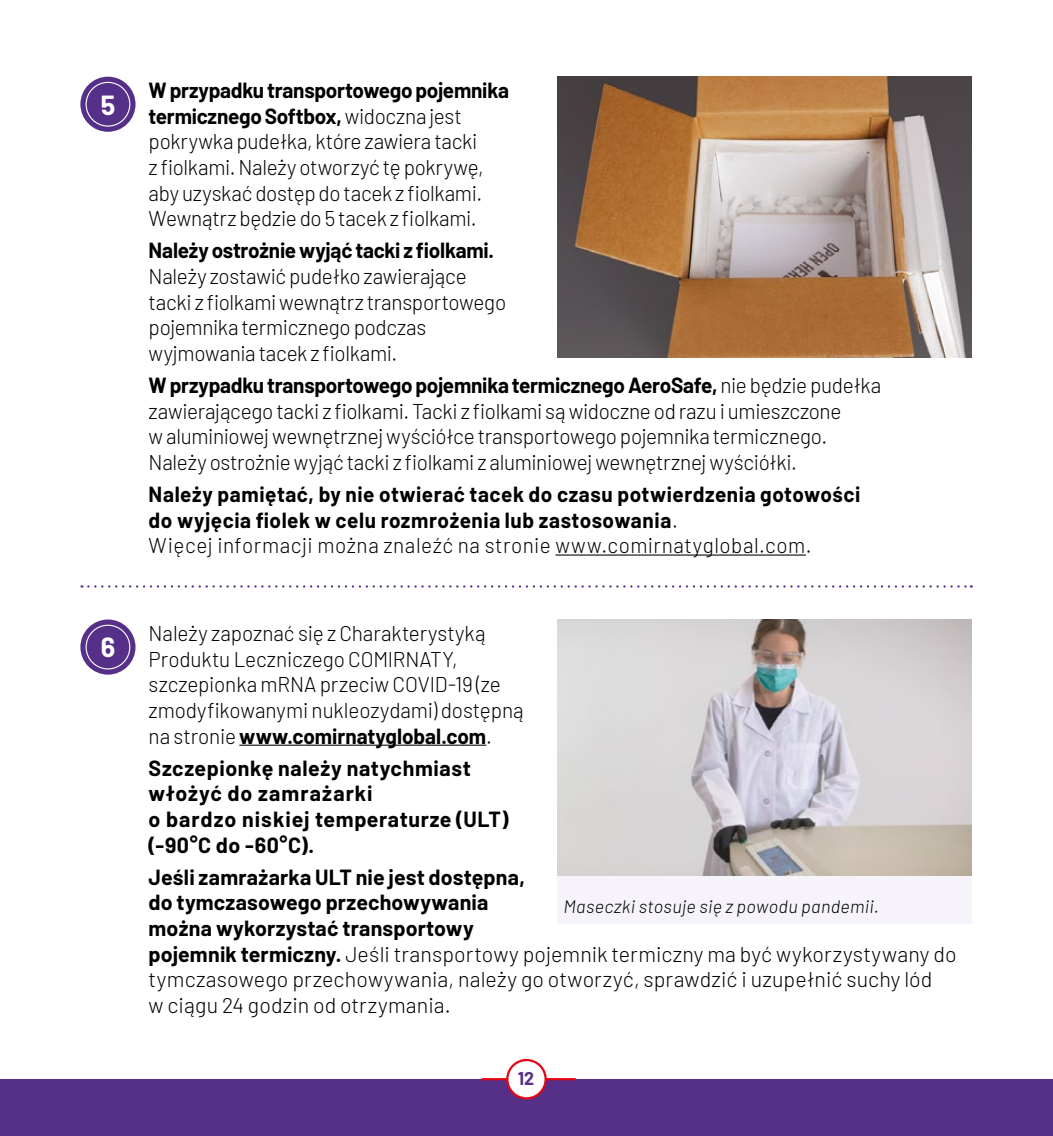
<style>
.page{position:relative;width:1053px;height:1136px;background:#fff}
.page>*{position:absolute;margin:0;border:0;box-sizing:border-box;transform-origin:0 0}
.t1{font:700 27px "Barlow";color:#fff}
.t2{font:300 21.38px/25.7px "Barlow";letter-spacing:-.01em;color:#000}
.t3{font:700 21.38px/25.7px "Barlow";letter-spacing:.025em;color:#000}
.t4{font:700 21.38px "Barlow";letter-spacing:-.015em;color:#000}
.t5{font:italic 300 18px "Barlow";letter-spacing:.02em;color:#000}
.t6{font:700 18px "Barlow";color:#562f88}
.s1{font-weight:700}
.s2{font-weight:300}
</style>
<div class="page">
<div style="left:0;top:1078px;width:1052px;height:57px;background:#562f88"></div>
<hr style="left:482px;top:1077px;width:93px;height:3px;background:#e30613">
<div style="left:507px;top:1059px;width:38px;height:39px;background:#fff;border-radius:50%"></div>
<div style="left:506px;top:1058px;width:40px;height:41px;border:2px solid #e30613;border-radius:50%"></div>
<div style="left:80px;top:77px;width:55px;height:55px;background:#562f88;border-radius:50%"></div>
<div style="left:86px;top:82px;width:44px;height:45px;border:1px solid #fff;border-radius:50%"></div>
<div style="left:80px;top:619px;width:55px;height:55px;background:#562f88;border-radius:50%"></div>
<div style="left:86px;top:624px;width:44px;height:45px;border:1px solid #fff;border-radius:50%"></div>
<hr style="left:555px;top:554px;width:250px;height:1px;background:#000">
<hr style="left:239px;top:744px;width:247px;height:1px;background:#000">
<img style="left:557px;top:77px;width:414px;height:280px">
<img style="left:557px;top:619px;width:414px;height:257px">
<svg style="left:88px;top:585px;width:883px;height:2px"></svg>
<div style="left:557px;top:876px;width:414px;height:47px;background:#f6f4fa"></div>
<p class="t1" style="left:101px;top:85px;width:16px">5</p>
<p class="t1" style="left:101px;top:627px;width:16px">6</p>
<p class="t2" style="left:149px;top:76px;width:362px"><span class="s1">W przypadku transportowego pojemnika termicznego Softbox,</span> widoczna jest pokrywka pudełka, które zawiera tacki<br>z fiolkami. Należy otworzyć tę pokrywę, aby uzyskać dostęp do tacek z fiolkami.<br>Wewnątrz będzie do 5 tacek z fiolkami.</p>
<p class="t4" style="left:149px;top:235px;width:347px">Należy ostrożnie wyjąć tacki z fiolkami.</p>
<p class="t2" style="left:149px;top:262px;width:359px">Należy zostawić pudełko zawierające tacki z fiolkami wewnątrz transportowego pojemnika termicznego podczas wyjmowania tacek z fiolkami.</p>
<p class="t2" style="left:149px;top:371px;width:734px"><span class="s1">W przypadku transportowego pojemnika termicznego AeroSafe,</span> nie będzie pudełka zawierającego tacki z fiolkami. Tacki z fiolkami są widoczne od razu i umieszczone<br>w aluminiowej wewnętrznej wyściółce transportowego pojemnika termicznego.<br>Należy ostrożnie wyjąć tacki z fiolkami z aluminiowej wewnętrznej wyściółki.</p>
<p class="t3" style="left:149px;top:480px;width:713px">Należy pamiętać, by nie otwierać tacek do czasu potwierdzenia gotowości do wyjęcia fiolek w celu rozmrożenia lub zastosowania<span class="s2">.<br>Więcej informacji można znaleźć na stronie www.comirnatyglobal.com.</span></p>
<p class="t2" style="left:149px;top:618px;width:376px">Należy zapoznać się z Charakterystyką Produktu Leczniczego COMIRNATY, szczepionka mRNA przeciw COVID-19 (ze zmodyfikowanymi nukleozydami) dostępną na stronie <span class="s1">www.comirnatyglobal.com</span>.</p>
<p class="t3" style="left:149px;top:753px;width:361px">Szczepionkę należy natychmiast włożyć do zamrażarki<br>o bardzo niskiej temperaturze (ULT) (-90°C do -60°C).</p>
<p class="t2" style="left:149px;top:862px;width:809px"><span class="s1">Jeśli zamrażarka ULT nie jest dostępna,<br>do tymczasowego przechowywania<br>można wykorzystać transportowy<br>pojemnik termiczny.</span> Jeśli transportowy pojemnik termiczny ma być wykorzystywany do tymczasowego przechowywania, należy go otworzyć, sprawdzić i uzupełnić suchy lód<br>w ciągu 24 godzin od otrzymania.</p>
<p class="t5" style="left:563px;top:893px;width:317px">Maseczki stosuje się z powodu pandemii.</p>
<p class="t6" style="left:518px;top:1065px;width:18px">12</p>
</div>
